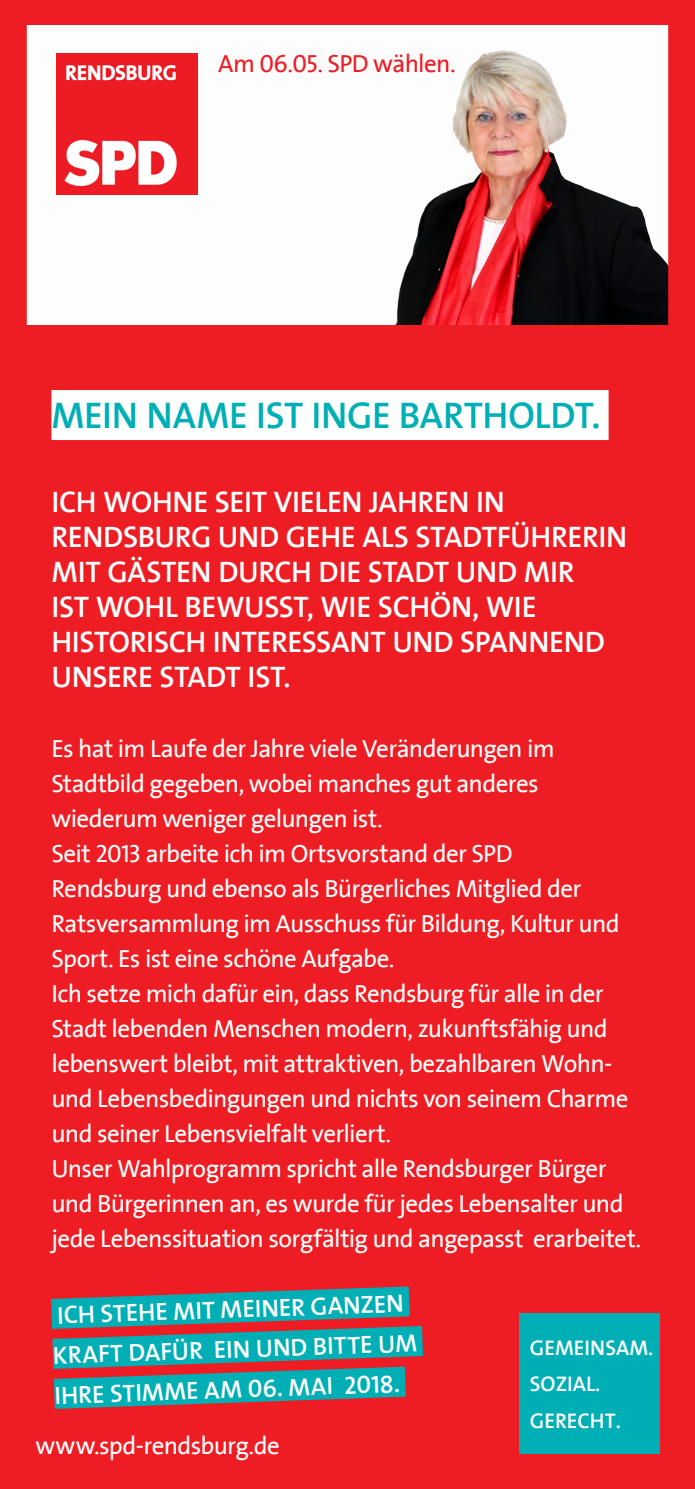
<style>
.page{position:relative;width:695px;height:1489px;background:#fff}
.page>*{position:absolute;margin:0;border:0;box-sizing:border-box;transform-origin:0 0}
.t1{font:700 37.5px "SPD2002 The Sans";letter-spacing:-.01em;color:#00afb5}
.t2{font:700 30px/35px "SPD2002 The Sans";letter-spacing:-.01em;color:#fff}
.t3{font:25px/35px "SPD2002 The Sans";letter-spacing:-.03em;color:#fff}
.t4{font:700 25px/40px "SPD2002 The Sans";color:#fff}
.t5{font:25px "SPD2002 The Sans";letter-spacing:-.03em;color:#ee1d23}
.t6{font:700 21.25px/36px "SPD2002 The Sans";color:#fff}
</style>
<div class="page">
<div style="left:0;top:0;width:694px;height:1488px;background:#ee1d23"></div>
<svg style="left:28px;top:26px;width:639px;height:299px;background:#d8caca"></svg>
<img style="left:452px;top:50px;width:53px;height:77px">
<div style="left:51px;top:390px;width:557px;height:50px;background:#fff"></div>
<svg style="left:51px;top:1286px;width:373px;height:123px"></svg>
<img style="left:56px;top:53px;width:142px;height:142px">
<div style="left:519px;top:1313px;width:140px;height:140px;background:#00afb5"></div>
<p class="t5" style="left:218px;top:50px;width:239px">Am 06.05. SPD wählen.</p>
<h1 class="t1" style="left:51px;top:395px;width:550px">MEI N NAME IST INGE BARTHOLDT.</h1>
<p class="t2" style="left:51px;top:485px;width:577px">ICH WOHNE SEIT VI ELEN JAHREN I N<br>RENDSBURG UND GEHE ALS STADTFÜHRERI N<br>MIT GÄSTEN DURCH DI E STADT UND MI R<br>IST WOHL BEWUSST, WI E SCHÖN, WI E<br>HISTORISCH I NTERESSANT UND SPANNEND<br>UNSERE STADT I ST.</p>
<p class="t3" style="left:51px;top:731px;width:591px">Es hat im Laufe der Jahre viele Veränderungen im Stadtbild gegeben, wobei manches gut anderes wiederum weniger gelungen ist.<br>Seit 2013 arbeite ich im Ortsvorstand der SPD<br>Rendsburg und ebenso als Bürgerliches Mitglied der Ratsversammlung im Ausschuss für Bildung, Kultur und Sport. Es ist eine schöne Aufgabe.<br>Ich setze mich dafür ein, dass Rendsburg für alle in der Stadt lebenden Menschen modern, zukunftsfähig und lebenswert bleibt, mit attraktiven, bezahlbaren Wohn&shy;und Lebensbedingungen und nichts von seinem Charme und seiner Lebensvielfalt verliert.<br>U nser Wahlprogramm spricht alle Rendsburger Bürger und Bürgerinnen an, es wurde für jedes Lebensalter und jede Lebenssituation sorgfältig und angepasst erarbeitet.</p>
<p class="t4" style="left:51px;top:1296px;width:366px;rotate:-2deg">ICH STEHE MIT MEINER GANZEN<br>KRAFT DAFÜR EIN UND BI TTE UM<br>IHRE STIMME AM 06. MAI 2018.</p>
<p class="t3" style="left:35px;top:1428px;width:246px">www.spd-rendsburg.de</p>
<p class="t6" style="left:530px;top:1330px;width:125px">GEMEINSAM.<br>SOZIAL.<br>GERECHT.</p>
</div>
